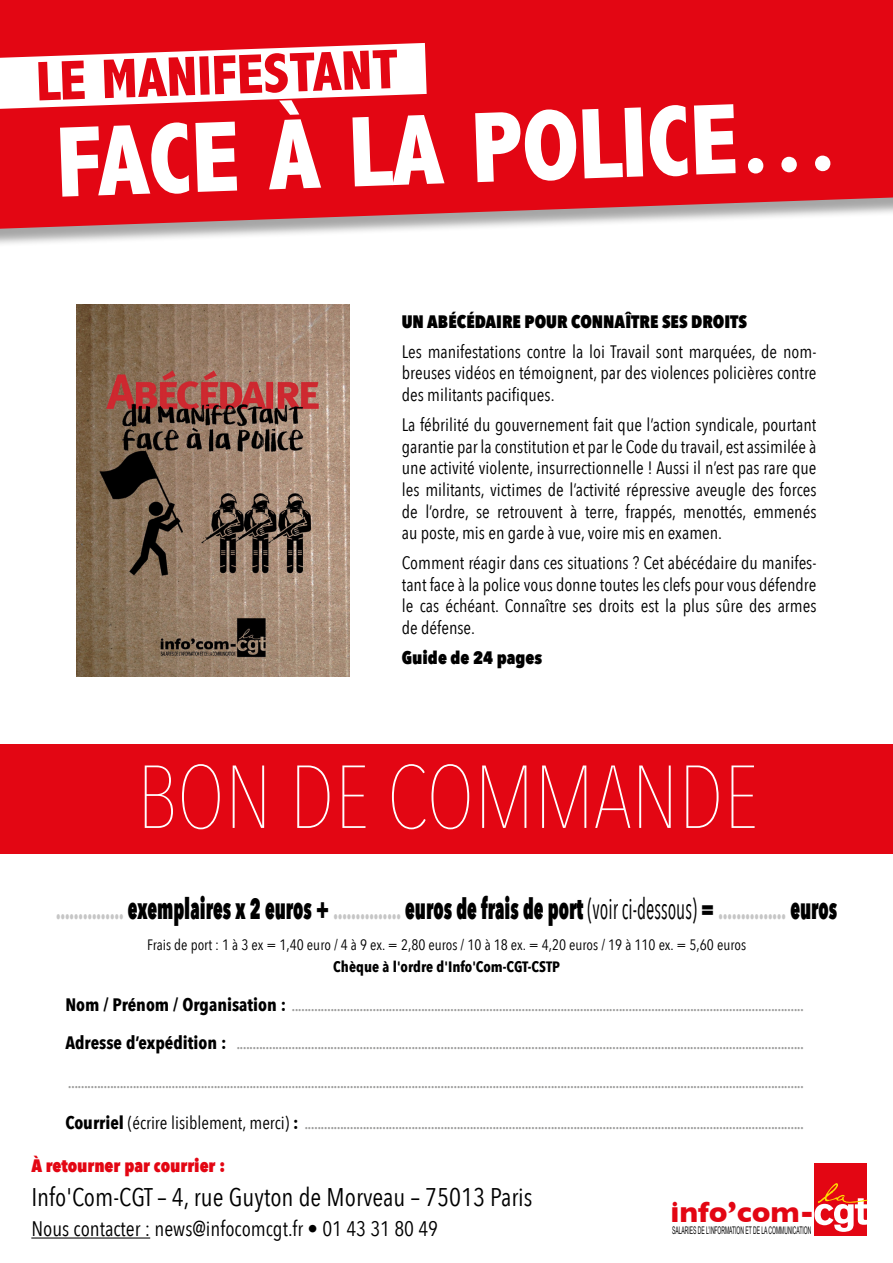
<style>
.page{position:relative;width:893px;height:1263px;background:#fff}
.page>*{position:absolute;margin:0;border:0;box-sizing:border-box;transform-origin:0 0}
.Normal_e{font:800 condensed 101.25px "Abadi";color:#fff}
.Normal_e-2{font:200 88.2px "Avenir Next Condensed";color:#fff}
.Normal_e-3{font:800 condensed 56.25px "Abadi";color:#e30613}
.t1{font:700 29.4px "Gill Sans";color:#e30613}
.Normal_e-4{font:800 29.25px "Avenir Next Condensed";color:#000;scale:.67 1}
.Normal_e-5{font:25.5px "Avenir Next Condensed";color:#000}
.Normal_e-6{font:21px "Avenir Next Condensed";color:#000}
.t2{font:18px/21.6px "Avenir Next Condensed";color:#000;text-align:justify}
.t3{font:800 18px "Avenir Next Condensed";color:#000}
.Normal_e-7{font:800 18px "Avenir Next Condensed";color:#e30613}
.Normal_e-8{font:15px "Avenir Next Condensed";color:#000}
.Normal_e-9{font:700 15px "Avenir Next Condensed";color:#000}
.Normal_e-10{font:700 12px "Avenir Next Condensed";color:#9d9d9c}
.t4{font:10.5px "Arial Narrow";letter-spacing:-.01em;color:#000;scale:.59 1}
.s1{font-size:22.5px;color:#c6c6c6}
.s2{font-weight:400}
.s3{font-size:18px;color:#000}
.s4{font-weight:400;font-size:18px;color:#000}
</style>
<div class="page">
<div style="left:0;top:0;width:893px;height:248px;background:#000;opacity:.35"></div>
<svg style="left:0;top:0;width:893px;height:229px;background:#e11621"></svg>
<hr style="left:31px;top:1237px;width:119px;height:1px;background:#000">
<div style="left:0;top:744px;width:893px;height:109px;background:#e30613"></div>
<img style="left:77px;top:304px;width:272px;height:372px">
<div style="left:814px;top:1164px;width:53px;height:72px;background:#e30613"></div>
<svg style="left:814px;top:1183px;width:53px;height:49px"></svg>
<svg style="left:0;top:43px;width:427px;height:66px"></svg>
<p class="Normal_e-3" style="left:52px;top:40px;width:364px;rotate:-2deg">LE MANIFESTANT</p>
<p class="Normal_e" style="left:54px;top:104px;width:785px;rotate:-2deg">FACE À LA POLICE…</p>
<p class="Normal_e-3" style="left:35px;top:49px;width:364px;rotate:-2deg">LE MANIFESTANT</p>
<p class="t3" style="left:402px;top:310px;width:347px">UN ABÉCÉDAIRE POUR CONNAÎTRE SES DROITS</p>
<p class="t2" style="left:402px;top:341px;width:416px">Les manifestations contre la loi Travail sont marquées, de nom&shy;breuses vidéos en témoignent, par des violences policières contre des militants pacifiques.</p>
<p class="t2" style="left:402px;top:414px;width:416px">La fébrilité du gouvernement fait que l’action syndicale, pourtant garantie par la constitution et par le Code du travail, est assimilée à une activité violente, insurrectionnelle ! Aussi il n’est pas rare que les militants, victimes de l’activité répressive aveugle des forces de l’ordre, se retrouvent à terre, frappés, menottés, emmenés au poste, mis en garde à vue, voire mis en examen.</p>
<p class="t2" style="left:402px;top:552px;width:416px">Comment réagir dans ces situations ? Cet abécédaire du manifes&shy;tant face à la police vous donne toutes les clefs pour vous défendre le cas échéant. Connaître ses droits est la plus sûre des armes de défense.</p>
<p class="t3" style="left:402px;top:646px;width:142px">Guide de 24 pages</p>
<p class="Normal_e-2" style="left:137px;top:744px;width:623px">BON DE COMMANDE</p>
<p class="Normal_e-4" style="left:56px;top:890px;width:1167px"><span class="s1">……………</span> exemplaires x 2 euros + <span class="s1">……………</span> euros de frais de port <span class="s2">(voir ci-dessous)</span> = <span class="s1">……………</span> euros</p>
<p class="Normal_e-8" style="left:147px;top:935px;width:600px">Frais de port : 1 à 3 ex = 1,40 euro / 4 à 9 ex. = 2,80 euros / 10 à 18 ex. = 4,20 euros / 19 à 110 ex. = 5,60 euros</p>
<p class="Normal_e-9" style="left:333px;top:957px;width:228px">Chèque à l'ordre d'Info'Com-CGT-CSTP</p>
<p class="Normal_e-10" style="left:65px;top:999px;width:740px"><span class="s3">Nom / Prénom / Organisation :</span> ..............................................................................................................................................................</p>
<p class="Normal_e-10" style="left:65px;top:1037px;width:740px"><span class="s3">Adresse d’expédition :</span> ...............................................................................................................................................................................</p>
<p class="Normal_e-10" style="left:68px;top:1077px;width:737px">...................................................................................................................................................................................................................................</p>
<p class="Normal_e-10" style="left:65px;top:1118px;width:740px"><span class="s3">Courriel</span> <span class="s4">(écrire lisiblement, merci)</span> <span class="s3">:</span> ..........................................................................................................................................................</p>
<p class="Normal_e-7" style="left:31px;top:1154px;width:195px">À retourner par courrier :</p>
<p class="Normal_e-5" style="left:31px;top:1182px;width:503px">Info'Com-CGT – 4, rue Guyton de Morveau – 75013 Paris</p>
<p class="Normal_e-6" style="left:31px;top:1216px;width:408px">Nous contacter : news@infocomcgt.fr • 01 43 31 80 49</p>
<p class="t1" style="left:670px;top:1194px;width:145px">info’com-</p>
<p class="t4" style="left:672px;top:1222px;width:238px">SALARIES DE L’INFORMATION ET DE LA COMMUNICATION</p>
</div>
